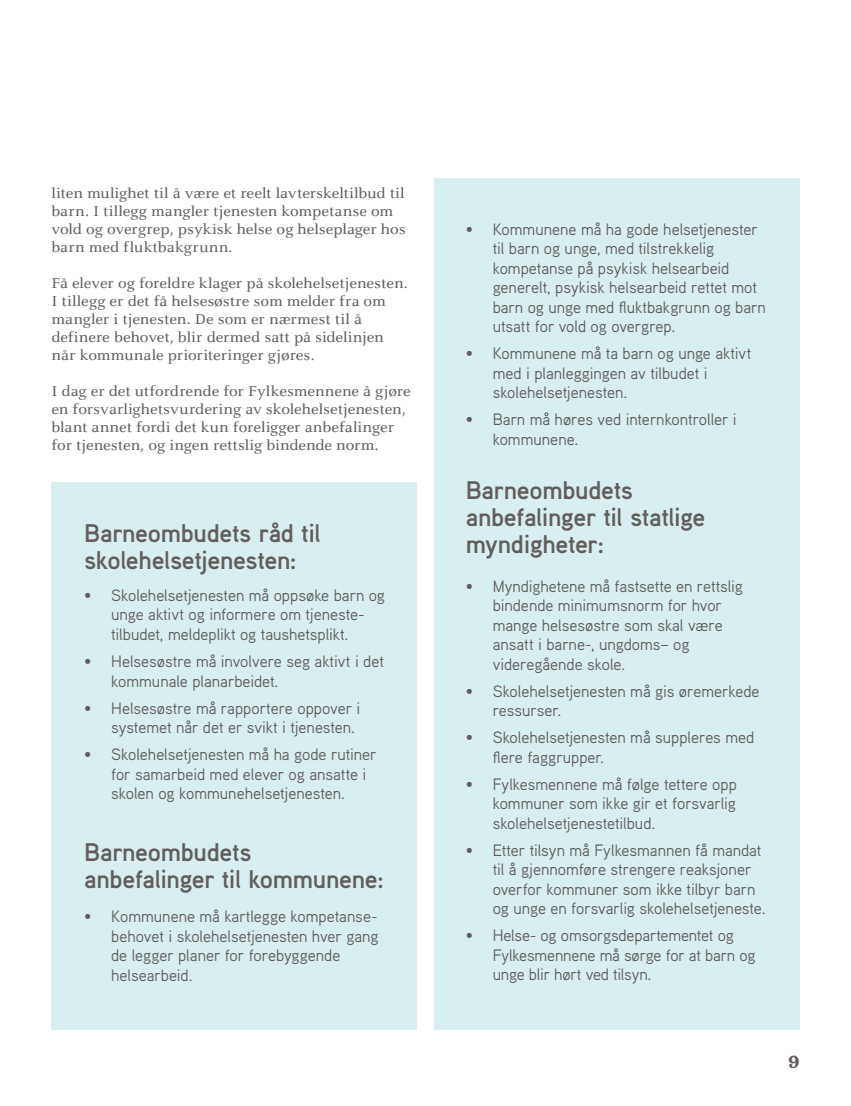
<style>
.page{position:relative;width:851px;height:1106px;background:#fff}
.page>*{position:absolute;margin:0;border:0;box-sizing:border-box;transform-origin:0 0}
.t1{font:700 25.5px/27px "Aaux";letter-spacing:-.015em;color:#635e5c}
.t2{font:16.5px/19.5px "Aaux";color:#635e5c}
.t3{font:15px/18px "Celeste ST";letter-spacing:-.005em;color:#635e5c}
.t4{font:700 15px "Belizio";color:#635e5c}
</style>
<div class="page">
<div style="left:52px;top:482px;width:365px;height:547px;background:#d9eef1"></div>
<div style="left:434px;top:178px;width:365px;height:851px;background:#d9eef1"></div>
<p class="t3" style="left:51px;top:185px;width:356px">liten mulighet til å være et reelt lavterskeltilbud til barn. I tillegg mangler tjenesten kompetanse om vold og overgrep, psykisk helse og helseplager hos barn med fluktbakgrunn.</p>
<p class="t3" style="left:51px;top:275px;width:358px">Få elever og foreldre klager på skolehelsetjenesten.<br>I tillegg er det få helsesøstre som melder fra om mangler i tjenesten. De som er nærmest til å definere behovet, blir dermed satt på sidelinjen når kommunale prioriteringer gjøres.</p>
<p class="t3" style="left:51px;top:383px;width:361px">I dag er det utfordrende for Fylkesmennene å gjøre en forsvarlighetsvurdering av skolehelsetjenesten, blant annet fordi det kun foreligger anbefalinger for tjenesten, og ingen rettslig bindende norm.</p>
<h1 class="t1" style="left:84px;top:519px;width:238px">Barneombudets råd til skolehelsetjenesten:</h1>
<p class="t2" style="left:84px;top:585px;width:302px;text-align:center">• Skolehelsetjenesten må oppsøke barn og unge aktivt og informere om tjeneste&shy;tilbudet, meldeplikt og taushetsplikt.</p>
<p class="t2" style="left:111px;top:651px;width:274px;text-indent:-27px">• Helsesøstre må involvere seg aktivt i det kommunale planarbeidet.</p>
<p class="t2" style="left:111px;top:697px;width:250px;text-indent:-27px">• Helsesøstre må rapportere oppover i systemet når det er svikt i tjenesten.</p>
<p class="t2" style="left:111px;top:744px;width:267px;text-indent:-27px">• Skolehelsetjenesten må ha gode rutiner for samarbeid med elever og ansatte i skolen og kommunehelsetjenesten.</p>
<h1 class="t1" style="left:84px;top:837px;width:301px">Barneombudets anbefalinger til kommunene:</h1>
<p class="t2" style="left:111px;top:906px;width:269px;text-indent:-27px">• Kommunene må kartlegge kompetanse&shy;behovet i skolehelsetjenesten hver gang de legger planer for forebyggende helsearbeid.</p>
<p class="t2" style="left:492px;top:218px;width:274px;text-indent:-27px">• Kommunene må ha gode helsetjenester til barn og unge, med tilstrekkelig kompetanse på psykisk helsearbeid generelt, psykisk helsearbeid rettet mot barn og unge med fluktbakgrunn og barn utsatt for vold og overgrep.</p>
<p class="t2" style="left:492px;top:343px;width:260px;text-indent:-27px">• Kommunene må ta barn og unge aktivt med i planleggingen av tilbudet i skolehelsetjenesten.</p>
<p class="t2" style="left:492px;top:409px;width:245px;text-indent:-27px">• Barn må høres ved internkontroller i kommunene.</p>
<h1 class="t1" style="left:465px;top:475px;width:241px">Barneombudets anbefalinger til statlige myndigheter:</h1>
<p class="t2" style="left:492px;top:575px;width:251px;text-indent:-27px">• Myndighetene må fastsette en rettslig bindende minimumsnorm for hvor mange helsesøstre som skal være ansatt i barne-, ungdoms– og videregående skole.</p>
<p class="t2" style="left:492px;top:680px;width:268px;text-indent:-27px">• Skolehelsetjenesten må gis øremerkede ressurser.</p>
<p class="t2" style="left:492px;top:727px;width:263px;text-indent:-27px">• Skolehelsetjenesten må suppleres med flere faggrupper.</p>
<p class="t2" style="left:492px;top:773px;width:246px;text-align:justify;text-indent:-27px">• Fylkesmennene må følge tettere opp kommuner som ikke gir et forsvarlig skolehelsetjenestetilbud.</p>
<p class="t2" style="left:492px;top:839px;width:274px;text-indent:-27px">• Etter tilsyn må Fylkesmannen få mandat til å gjennomføre strengere reaksjoner overfor kommuner som ikke tilbyr barn og unge en forsvarlig skolehelsetjeneste.</p>
<p class="t2" style="left:492px;top:925px;width:264px;text-indent:-27px">• Helse- og omsorgsdepartementet og<br>Fylkesmennene må sørge for at barn og unge blir hørt ved tilsyn.</p>
<p class="t4" style="left:788px;top:1051px;width:13px">9</p>
</div>
